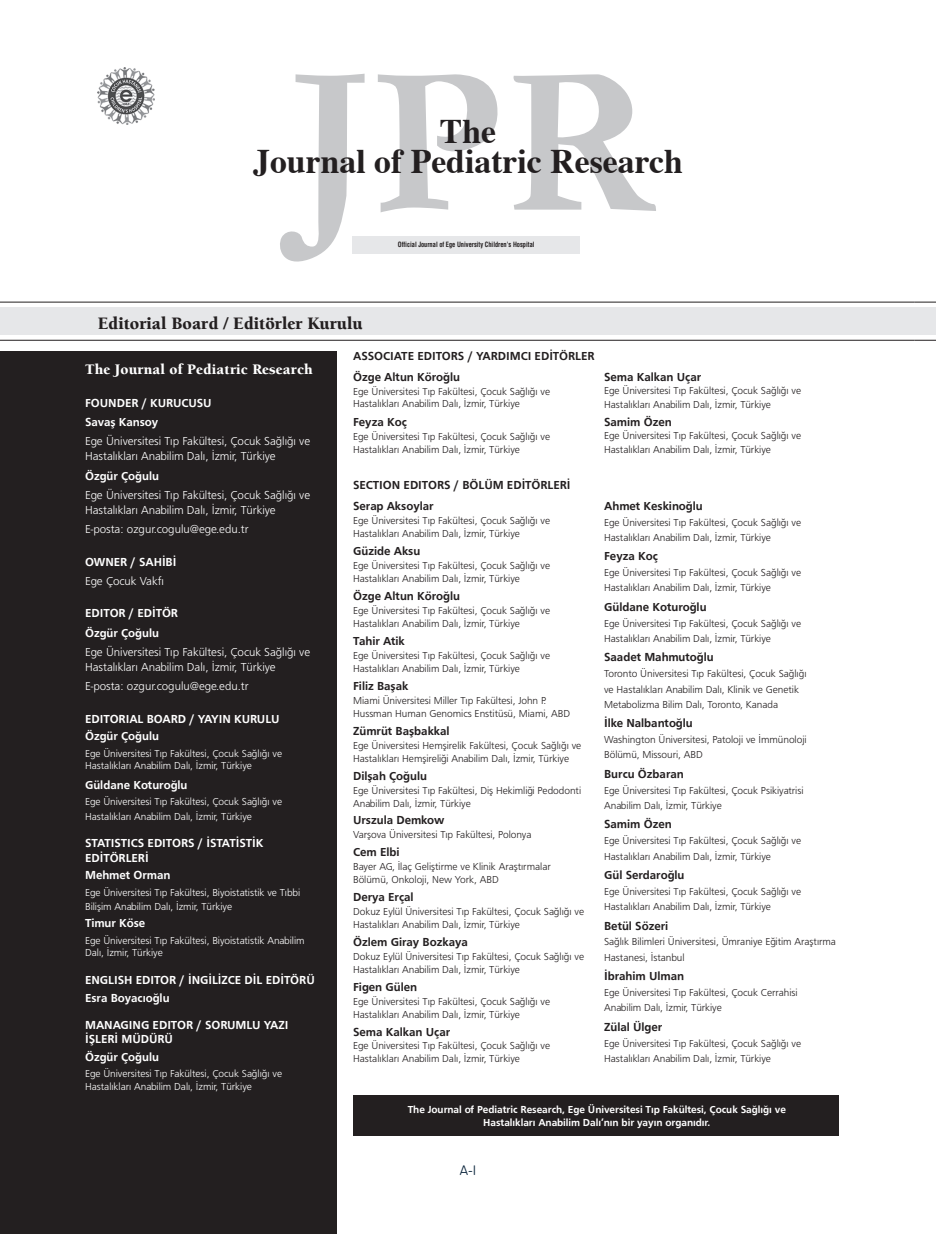
<style>
.page{position:relative;width:936px;height:1234px;background:#fff}
.page>*{position:absolute;margin:0;border:0;box-sizing:border-box;transform-origin:0 0}
.t1{font:700 34.35px/29.5px "Times";color:#231f20;text-align:center}
.t2{font:18px "Berkeley Black Tr";color:#231f20}
.t3{font:900 15px "Berkeley";letter-spacing:.01em;color:#fff}
.t4{font:13.5px "VAG Rounded Thin Tr";color:#0c263d}
.t5{font:12px "Frugal Bold Tr";letter-spacing:-.005em;color:#231f20}
.t6{font:12px/15px "Frugal Normal Tr";letter-spacing:-.005em;color:#fff}
.t7{font:12px/19.2px "Frugal Bold Tr";letter-spacing:-.005em;color:#fff}
.t8{font:10.5px/15.1px "Frugal Normal Tr";letter-spacing:-.005em;color:#231f20}
.t9{font:10.5px/12.8px "Frugal Normal Tr";letter-spacing:-.005em;color:#fff}
.t10{font:10.5px/13.5px "Frugal Bold Tr";letter-spacing:-.005em;color:#fff;text-align:center}
.t11{font:7.05px "Helvetica Cond Bold Tr";color:#231f20;scale:.9 1}
</style>
<div class="page">
<img style="left:98px;top:67px;width:56px;height:57px">
<div style="left:0;top:307px;width:914px;height:27px;background:#e6e7e9"></div>
<hr style="left:0;top:302px;width:914px;height:1px;background:#231f20">
<hr style="left:0;top:340px;width:914px;height:1px;background:#231f20">
<div style="left:914px;top:307px;width:21px;height:27px;background:#e6e7e9"></div>
<svg style="left:914px;top:302px;width:21px;height:1px"></svg>
<svg style="left:914px;top:340px;width:21px;height:1px"></svg>
<div style="left:353px;top:236px;width:226px;height:18px;background:#e6e7e9"></div>
<svg style="left:280px;top:74px;width:84px;height:188px"></svg>
<svg style="left:378px;top:74px;width:120px;height:138px"></svg>
<svg style="left:513px;top:74px;width:143px;height:137px"></svg>
<div style="left:0;top:351px;width:336px;height:882px;background:#231f20"></div>
<div style="left:353px;top:1095px;width:485px;height:40px;background:#231f20"></div>
<h1 class="t1" style="left:253px;top:113px;width:431px">The<br>Journal of Pediatric Research</h1>
<p class="t11" style="left:398px;top:240px;width:153px">Official Journal of Ege University Children’s Hospital</p>
<h2 class="t2" style="left:98px;top:312px;width:266px">Editorial Board / Editörler Kurulu</h2>
<h3 class="t3" style="left:85px;top:360px;width:229px">The Journal of Pediatric Research</h3>
<p class="t7" style="left:85px;top:393px;width:128px">FOUNDER / KURUCUSU<br>Savaş Kansoy</p>
<p class="t6" style="left:85px;top:433px;width:227px">Ege Üniversitesi Tıp Fakültesi, Çocuk Sağlığı ve<br>Hastalıkları Anabilim Dalı, İzmir, Türkiye</p>
<p class="t7" style="left:85px;top:465px;width:75px">Özgür Çoğulu</p>
<p class="t6" style="left:85px;top:487px;width:227px">Ege Üniversitesi Tıp Fakültesi, Çocuk Sağlığı ve<br>Hastalıkları Anabilim Dalı, İzmir, Türkiye</p>
<p class="t6" style="left:85px;top:521px;width:165px">E-posta: ozgur.cogulu@ege.edu.tr</p>
<p class="t7" style="left:85px;top:551px;width:93px">OWNER / SAHİBİ</p>
<p class="t6" style="left:85px;top:573px;width:80px">Ege Çocuk Vakfı</p>
<p class="t7" style="left:85px;top:603px;width:94px">EDITOR / EDİTÖR<br>Özgür Çoğulu</p>
<p class="t6" style="left:85px;top:644px;width:227px">Ege Üniversitesi Tıp Fakültesi, Çocuk Sağlığı ve<br>Hastalıkları Anabilim Dalı, İzmir, Türkiye</p>
<p class="t6" style="left:85px;top:678px;width:165px">E-posta: ozgur.cogulu@ege.edu.tr</p>
<p class="t7" style="left:85px;top:709px;width:196px;line-height:17.7px">EDITORIAL BOARD / YAYIN KURULU<br>Özgür Çoğulu</p>
<p class="t9" style="left:85px;top:746px;width:198px">Ege Üniversitesi Tıp Fakültesi, Çocuk Sağlığı ve<br>Hastalıkları Anabilim Dalı, İzmir, Türkiye</p>
<p class="t7" style="left:85px;top:774px;width:104px">Güldane Koturoğlu</p>
<p class="t9" style="left:85px;top:793px;width:198px;line-height:15px">Ege Üniversitesi Tıp Fakültesi, Çocuk Sağlığı ve<br>Hastalıkları Anabilim Dalı, İzmir, Türkiye</p>
<p class="t7" style="left:85px;top:836px;width:180px;line-height:14.2px">STATISTICS EDITORS / İSTATİSTİK<br>EDİTÖRLERİ</p>
<p class="t7" style="left:85px;top:865px;width:87px">Mehmet Orman</p>
<p class="t9" style="left:85px;top:884px;width:216px;line-height:14.2px">Ege Üniversitesi Tıp Fakültesi, Biyoistatistik ve Tıbbi<br>Bilişim Anabilim Dalı, İzmir, Türkiye</p>
<p class="t7" style="left:85px;top:913px;width:62px">Timur Köse</p>
<p class="t9" style="left:85px;top:933px;width:221px">Ege Üniversitesi Tıp Fakültesi, Biyoistatistik Anabilim<br>Dalı, İzmir, Türkiye</p>
<p class="t7" style="left:85px;top:970px;width:231px;line-height:17.7px">ENGLISH EDITOR / İNGİLİZCE DİL EDİTÖRÜ<br>Esra Boyacıoğlu</p>
<p class="t7" style="left:85px;top:1017px;width:205px;line-height:14.2px">MANAGING EDITOR / SORUMLU YAZI<br>İŞLERİ MÜDÜRÜ</p>
<p class="t7" style="left:85px;top:1046px;width:75px">Özgür Çoğulu</p>
<p class="t9" style="left:85px;top:1066px;width:198px">Ege Üniversitesi Tıp Fakültesi, Çocuk Sağlığı ve<br>Hastalıkları Anabilim Dalı, İzmir, Türkiye</p>
<p class="t5" style="left:353px;top:348px;width:243px">ASSOCIATE EDITORS / YARDIMCI EDİTÖRLER</p>
<p class="t5" style="left:353px;top:370px;width:108px">Özge Altun Köroğlu</p>
<p class="t8" style="left:353px;top:384px;width:198px;line-height:12.9px">Ege Üniversitesi Tıp Fakültesi, Çocuk Sağlığı ve<br>Hastalıkları Anabilim Dalı, İzmir, Türkiye</p>
<p class="t5" style="left:353px;top:415px;width:55px">Feyza Koç</p>
<p class="t8" style="left:353px;top:429px;width:198px;line-height:12.9px">Ege Üniversitesi Tıp Fakültesi, Çocuk Sağlığı ve<br>Hastalıkları Anabilim Dalı, İzmir, Türkiye</p>
<p class="t5" style="left:353px;top:477px;width:219px">SECTION EDITORS / BÖLÜM EDİTÖRLERİ</p>
<p class="t5" style="left:353px;top:498px;width:82px">Serap Aksoylar</p>
<p class="t8" style="left:353px;top:513px;width:198px;line-height:13.4px">Ege Üniversitesi Tıp Fakültesi, Çocuk Sağlığı ve<br>Hastalıkları Anabilim Dalı, İzmir, Türkiye</p>
<p class="t5" style="left:353px;top:543px;width:69px">Güzide Aksu</p>
<p class="t8" style="left:353px;top:558px;width:198px;line-height:13.4px">Ege Üniversitesi Tıp Fakültesi, Çocuk Sağlığı ve<br>Hastalıkları Anabilim Dalı, İzmir, Türkiye</p>
<p class="t5" style="left:353px;top:588px;width:108px">Özge Altun Köroğlu</p>
<p class="t8" style="left:353px;top:603px;width:198px;line-height:13.4px">Ege Üniversitesi Tıp Fakültesi, Çocuk Sağlığı ve<br>Hastalıkları Anabilim Dalı, İzmir, Türkiye</p>
<p class="t5" style="left:353px;top:633px;width:53px">Tahir Atik</p>
<p class="t8" style="left:353px;top:648px;width:198px;line-height:13.4px">Ege Üniversitesi Tıp Fakültesi, Çocuk Sağlığı ve<br>Hastalıkları Anabilim Dalı, İzmir, Türkiye</p>
<p class="t5" style="left:353px;top:678px;width:57px">Filiz Başak</p>
<p class="t8" style="left:353px;top:693px;width:218px;line-height:13.4px">Miami Üniversitesi Miller Tıp Fakültesi, John P.<br>Hussman Human Genomics Enstitüsü, Miami, ABD</p>
<p class="t5" style="left:353px;top:723px;width:98px">Zümrüt Başbakkal</p>
<p class="t8" style="left:353px;top:738px;width:230px;line-height:13.4px">Ege Üniversitesi Hemşirelik Fakültesi, Çocuk Sağlığı ve<br>Hastalıkları Hemşireliği Anabilim Dalı, İzmir, Türkiye</p>
<p class="t5" style="left:353px;top:768px;width:75px">Dilşah Çoğulu</p>
<p class="t8" style="left:353px;top:783px;width:229px;line-height:13.4px">Ege Üniversitesi Tıp Fakültesi, Diş Hekimliği Pedodonti<br>Anabilim Dalı, İzmir, Türkiye</p>
<p class="t5" style="left:353px;top:813px;width:93px">Urszula Demkow</p>
<p class="t8" style="left:353px;top:827px;width:180px">Varşova Üniversitesi Tıp Fakültesi, Polonya</p>
<p class="t5" style="left:353px;top:845px;width:48px">Cem Elbi</p>
<p class="t8" style="left:353px;top:859px;width:199px;line-height:13.4px">Bayer AG, İlaç Geliştirme ve Klinik Araştırmalar<br>Bölümü, Onkoloji, New York, ABD</p>
<p class="t5" style="left:353px;top:889px;width:62px">Derya Erçal</p>
<p class="t8" style="left:353px;top:904px;width:232px;line-height:13.4px">Dokuz Eylül Üniversitesi Tıp Fakültesi, Çocuk Sağlığı ve<br>Hastalıkları Anabilim Dalı, İzmir, Türkiye</p>
<p class="t5" style="left:353px;top:934px;width:116px">Özlem Giray Bozkaya</p>
<p class="t8" style="left:353px;top:949px;width:232px;line-height:13.4px">Dokuz Eylül Üniversitesi Tıp Fakültesi, Çocuk Sağlığı ve<br>Hastalıkları Anabilim Dalı, İzmir, Türkiye</p>
<p class="t5" style="left:353px;top:979px;width:65px">Figen Gülen</p>
<p class="t8" style="left:353px;top:994px;width:198px;line-height:13.4px">Ege Üniversitesi Tıp Fakültesi, Çocuk Sağlığı ve<br>Hastalıkları Anabilim Dalı, İzmir, Türkiye</p>
<p class="t5" style="left:353px;top:1024px;width:99px">Sema Kalkan Uçar</p>
<p class="t8" style="left:353px;top:1038px;width:198px;line-height:13.2px">Ege Üniversitesi Tıp Fakültesi, Çocuk Sağlığı ve<br>Hastalıkları Anabilim Dalı, İzmir, Türkiye</p>
<p class="t5" style="left:604px;top:370px;width:99px">Sema Kalkan Uçar</p>
<p class="t8" style="left:604px;top:384px;width:198px;line-height:13.6px">Ege Üniversitesi Tıp Fakültesi, Çocuk Sağlığı ve<br>Hastalıkları Anabilim Dalı, İzmir, Türkiye</p>
<p class="t5" style="left:604px;top:414px;width:69px">Samim Özen</p>
<p class="t8" style="left:604px;top:429px;width:198px;line-height:13.5px">Ege Üniversitesi Tıp Fakültesi, Çocuk Sağlığı ve<br>Hastalıkları Anabilim Dalı, İzmir, Türkiye</p>
<p class="t5" style="left:604px;top:498px;width:100px">Ahmet Keskinoğlu</p>
<p class="t8" style="left:604px;top:514px;width:198px">Ege Üniversitesi Tıp Fakültesi, Çocuk Sağlığı ve<br>Hastalıkları Anabilim Dalı, İzmir, Türkiye</p>
<p class="t5" style="left:604px;top:549px;width:55px">Feyza Koç</p>
<p class="t8" style="left:604px;top:565px;width:198px">Ege Üniversitesi Tıp Fakültesi, Çocuk Sağlığı ve<br>Hastalıkları Anabilim Dalı, İzmir, Türkiye</p>
<p class="t5" style="left:604px;top:600px;width:104px">Güldane Koturoğlu</p>
<p class="t8" style="left:604px;top:615px;width:198px">Ege Üniversitesi Tıp Fakültesi, Çocuk Sağlığı ve<br>Hastalıkları Anabilim Dalı, İzmir, Türkiye</p>
<p class="t5" style="left:604px;top:650px;width:111px">Saadet Mahmutoğlu</p>
<p class="t8" style="left:604px;top:666px;width:204px">Toronto Üniversitesi Tıp Fakültesi, Çocuk Sağlığı ve Hastalıkları Anabilim Dalı, Klinik ve Genetik<br>Metabolizma Bilim Dalı, Toronto, Kanada</p>
<p class="t5" style="left:604px;top:716px;width:90px">İlke Nalbantoğlu</p>
<p class="t8" style="left:604px;top:731px;width:204px">Washington Üniversitesi, Patoloji ve İmmünoloji<br>Bölümü, Missouri, ABD</p>
<p class="t5" style="left:604px;top:766px;width:81px">Burcu Özbaran</p>
<p class="t8" style="left:604px;top:782px;width:201px">Ege Üniversitesi Tıp Fakültesi, Çocuk Psikiyatrisi<br>Anabilim Dalı, İzmir, Türkiye</p>
<p class="t5" style="left:604px;top:817px;width:69px">Samim Özen</p>
<p class="t8" style="left:604px;top:833px;width:198px">Ege Üniversitesi Tıp Fakültesi, Çocuk Sağlığı ve<br>Hastalıkları Anabilim Dalı, İzmir, Türkiye</p>
<p class="t5" style="left:604px;top:867px;width:82px">Gül Serdaroğlu</p>
<p class="t8" style="left:604px;top:883px;width:198px">Ege Üniversitesi Tıp Fakültesi, Çocuk Sağlığı ve<br>Hastalıkları Anabilim Dalı, İzmir, Türkiye</p>
<p class="t5" style="left:604px;top:918px;width:66px">Betül Sözeri</p>
<p class="t8" style="left:604px;top:934px;width:233px">Sağlık Bilimleri Üniversitesi, Ümraniye Eğitim Araştırma<br>Hastanesi, İstanbul</p>
<p class="t5" style="left:604px;top:969px;width:81px">İbrahim Ulman</p>
<p class="t8" style="left:604px;top:984px;width:195px">Ege Üniversitesi Tıp Fakültesi, Çocuk Cerrahisi<br>Anabilim Dalı, İzmir, Türkiye</p>
<p class="t5" style="left:604px;top:1019px;width:60px">Zülal Ülger</p>
<p class="t8" style="left:604px;top:1035px;width:198px">Ege Üniversitesi Tıp Fakültesi, Çocuk Sağlığı ve<br>Hastalıkları Anabilim Dalı, İzmir, Türkiye</p>
<p class="t10" style="left:407px;top:1102px;width:380px">The Journal of Pediatric Research, Ege Üniversitesi Tıp Fakültesi, Çocuk Sağlığı ve<br>Hastalıkları Anabilim Dalı’nın bir yayın organıdır.</p>
<p class="t4" style="left:460px;top:1162px;width:18px">A-I</p>
</div>
